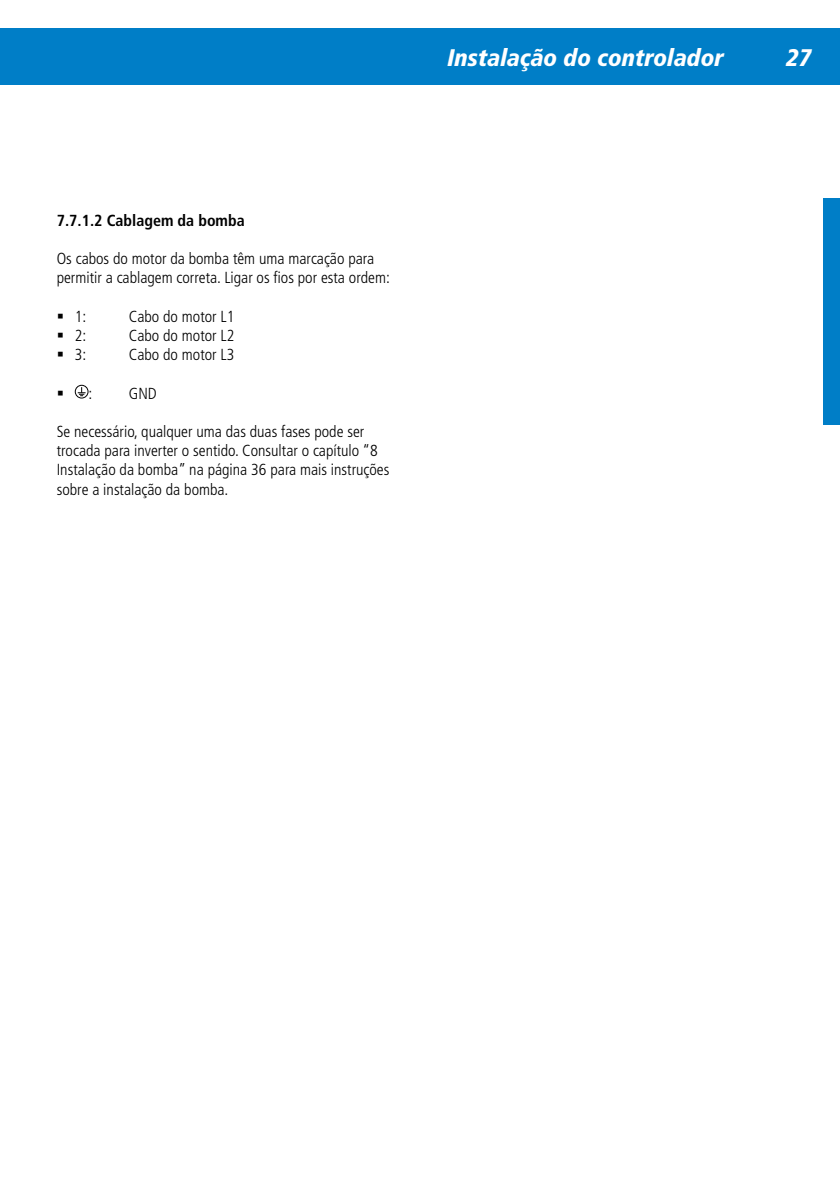
<style>
.page{position:relative;width:840px;height:1191px;background:#fff}
.page>*{position:absolute;margin:0;border:0;box-sizing:border-box;transform-origin:0 0}
.t1{font:italic 900 condensed 24px "Frutiger LT Pro";color:#fff}
.t2{font:300 condensed 16px/19.2px "Frutiger LT Pro";color:#000}
.t3{font:700 condensed 16px "Frutiger LT Pro";color:#000}
</style>
<div class="page">
<div style="left:75px;top:385px;width:13px;height:13px;border:1px solid #000;border-radius:50%"></div>
<svg style="left:78px;top:387px;width:7px;height:9px"></svg>
<div style="left:0;top:28px;width:839px;height:57px;background:#007ec7"></div>
<div style="left:822px;top:198px;width:17px;height:227px;background:#007ec7"></div>
<p class="t3" style="left:57px;top:211px;width:189px">7.7.1.2 Cablagem da bomba</p>
<p class="t2" style="left:57px;top:249px;width:334px">Os cabos do motor da bomba têm uma marcação para permitir a cablagem correta. Ligar os fios por esta ordem:</p>
<p class="t2" style="left:75px;top:307px;width:13px">1:</p>
<p class="t2" style="left:129px;top:307px;width:107px">Cabo do motor L1</p>
<p class="t2" style="left:75px;top:326px;width:13px">2:</p>
<p class="t2" style="left:129px;top:326px;width:107px">Cabo do motor L2</p>
<p class="t2" style="left:75px;top:345px;width:13px">3:</p>
<p class="t2" style="left:129px;top:345px;width:107px">Cabo do motor L3</p>
<p class="t2" style="left:88px;top:383px;width:5px">:</p>
<p class="t2" style="left:129px;top:383px;width:29px">GND</p>
<p class="t2" style="left:57px;top:422px;width:334px">Se necessário, qualquer uma das duas fases pode ser trocada para inverter o sentido. Consultar o capítulo “8<br>Instalação da bomba” na página 36 para mais instruções sobre a instalação da bomba.</p>
<h1 class="t1" style="left:447px;top:43px;width:278px">Instalação do controlador</h1>
<h1 class="t1" style="left:786px;top:43px;width:26px">27</h1>
</div>
